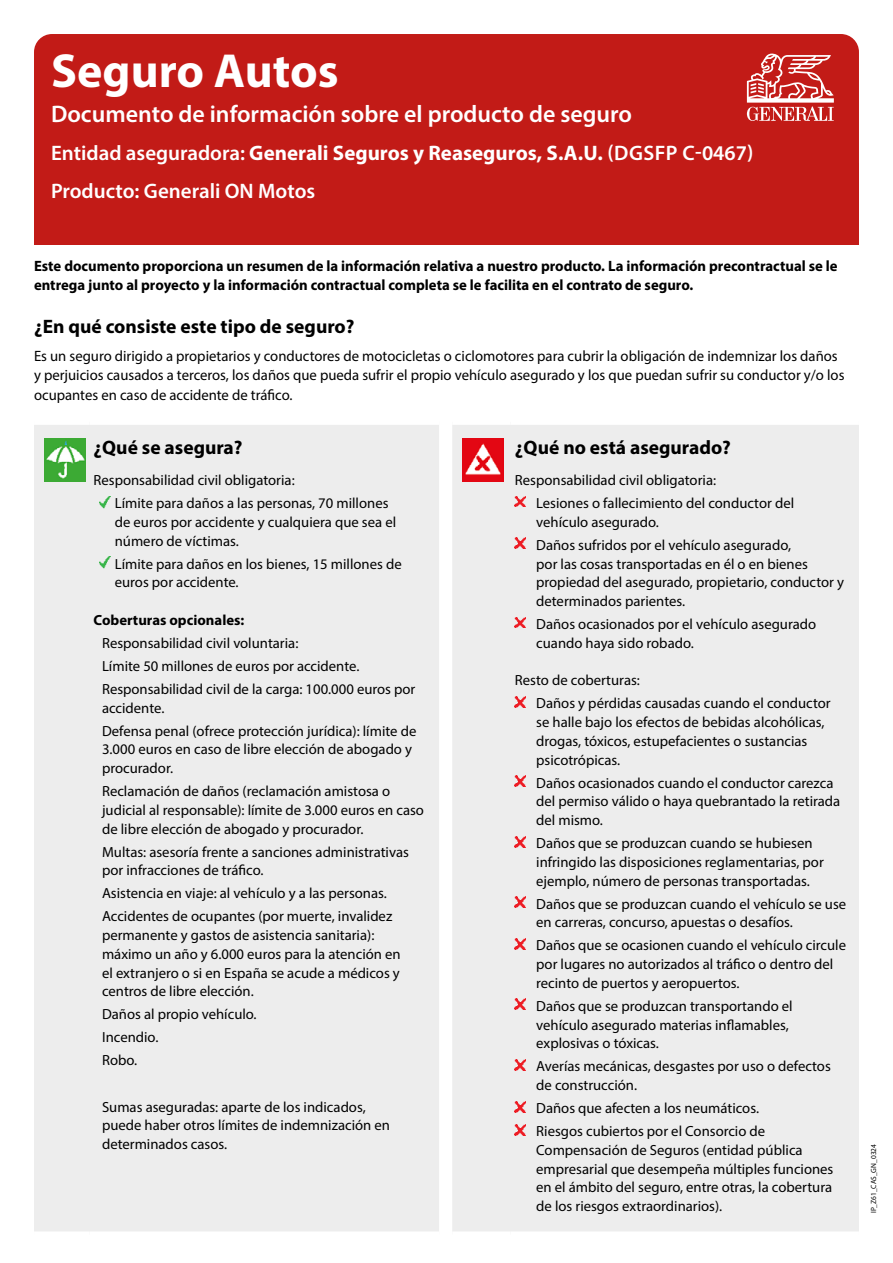
<style>
.page{position:relative;width:893px;height:1263px;background:#fff}
.page>*{position:absolute;margin:0;border:0;box-sizing:border-box;transform-origin:0 0}
.t1{font:700 48px "Myriad Pro";color:#fff}
.t2{font:600 24px "Myriad Pro";color:#fff}
.t3{font:600 21px/38px "Myriad Pro";color:#fff}
.t4{font:700 19.5px "Myriad Pro";color:#000}
.t5{font:15px/19.5px "Myriad Pro";color:#000}
.t6{font:700 15px/19.5px "Myriad Pro";color:#000}
.t7{font:14.7px/18.8px "Myriad Pro";color:#000}
.t8{font:700 14.7px "Myriad Pro";color:#000}
.t9{font:7.5px "Myriad Pro";color:#000}
.s1{font-weight:700}
</style>
<div class="page">
<div style="left:34px;top:425px;width:405px;height:806px;background:#ededed"></div>
<img style="left:45px;top:439px;width:41px;height:42px">
<svg style="left:100px;top:496px;width:10px;height:12px"></svg>
<svg style="left:100px;top:557px;width:10px;height:11px"></svg>
<div style="left:452px;top:425px;width:407px;height:806px;background:#ededed"></div>
<img style="left:463px;top:439px;width:41px;height:42px">
<svg style="left:515px;top:496px;width:11px;height:11px"></svg>
<svg style="left:515px;top:538px;width:11px;height:11px"></svg>
<svg style="left:515px;top:617px;width:11px;height:11px"></svg>
<svg style="left:515px;top:696px;width:11px;height:11px"></svg>
<svg style="left:515px;top:776px;width:11px;height:10px"></svg>
<svg style="left:515px;top:836px;width:11px;height:11px"></svg>
<svg style="left:515px;top:897px;width:11px;height:10px"></svg>
<svg style="left:515px;top:938px;width:11px;height:11px"></svg>
<svg style="left:515px;top:999px;width:11px;height:11px"></svg>
<svg style="left:515px;top:1059px;width:11px;height:11px"></svg>
<svg style="left:515px;top:1101px;width:11px;height:11px"></svg>
<svg style="left:515px;top:1124px;width:11px;height:11px"></svg>
<div style="left:34px;top:34px;width:825px;height:211px;background:#c21b17;border-radius:18px"></div>
<svg style="left:747px;top:53px;width:87px;height:68px"></svg>
<h1 class="t1" style="left:51px;top:40px;width:289px">Seguro Autos</h1>
<h2 class="t2" style="left:51px;top:99px;width:582px">Documento de información sobre el producto de seguro</h2>
<h3 class="t3" style="left:51px;top:134px;width:704px">Entidad aseguradora: <span class="s1">Generali Seguros y Reaseguros, S.A.U.</span> (DGSFP C-0467)<br>Producto: Generali ON Motos</h3>
<p class="t6" style="left:34px;top:255px;width:805px">Este documento proporciona un resumen de la información relativa a nuestro producto. La información precontractual se le entrega junto al proyecto y la información contractual completa se le facilita en el contrato de seguro.</p>
<h3 class="t4" style="left:34px;top:313px;width:322px">¿En qué consiste este tipo de seguro?</h3>
<p class="t5" style="left:34px;top:346px;width:812px">Es un seguro dirigido a propietarios y conductores de motocicletas o ciclomotores para cubrir la obligación de indemnizar los daños y perjuicios causados a terceros, los daños que pueda sufrir el propio vehículo asegurado y los que puedan sufrir su conductor y/o los ocupantes en caso de accidente de tráfico.</p>
<h3 class="t4" style="left:94px;top:434px;width:151px">¿Qué se asegura?</h3>
<p class="t7" style="left:115px;top:468px;width:275px;line-height:23px;text-indent:-21px">Responsabilidad civil obligatoria:<br>Límite para daños a las personas, 70 millones</p>
<p class="t7" style="left:115px;top:512px;width:283px">de euros por accidente y cualquiera que sea el número de víctimas.</p>
<p class="t7" style="left:115px;top:554px;width:288px">Límite para daños en los bienes, 15 millones de euros por accidente.</p>
<p class="t8" style="left:94px;top:610px;width:152px">Coberturas opcionales:</p>
<p class="t7" style="left:102px;top:631px;width:315px;line-height:23px">Responsabilidad civil voluntaria:<br>Límite 50 millones de euros por accidente.<br>Responsabilidad civil de la carga: 100.000 euros por</p>
<p class="t7" style="left:102px;top:696px;width:316px;line-height:23px">accidente.<br>Defensa penal (ofrece protección jurídica): límite de</p>
<p class="t7" style="left:102px;top:740px;width:312px">3.000 euros en caso de libre elección de abogado y procurador.</p>
<p class="t7" style="left:102px;top:781px;width:323px">Reclamación de daños (reclamación amistosa o judicial al responsable): límite de 3.000 euros en caso de libre elección de abogado y procurador.</p>
<p class="t7" style="left:102px;top:842px;width:308px">Multas: asesoría frente a sanciones administrativas por infracciones de tráfico.</p>
<p class="t7" style="left:102px;top:882px;width:292px;line-height:23px">Asistencia en viaje: al vehículo y a las personas.<br>Accidentes de ocupantes (por muerte, invalidez</p>
<p class="t7" style="left:102px;top:926px;width:300px">permanente y gastos de asistencia sanitaria): máximo un año y 6.000 euros para la atención en el extranjero o si en España se acude a médicos y centros de libre elección.</p>
<p class="t7" style="left:102px;top:1003px;width:156px;line-height:23px">Daños al propio vehículo.<br>Incendio.<br>Robo.</p>
<p class="t7" style="left:102px;top:1097px;width:289px">Sumas aseguradas: aparte de los indicados, puede haber otros límites de indemnización en determinados casos.</p>
<h3 class="t4" style="left:515px;top:434px;width:217px">¿Qué no está asegurado?</h3>
<p class="t7" style="left:536px;top:468px;width:259px;line-height:23px;text-indent:-21px">Responsabilidad civil obligatoria:<br>Lesiones o fallecimiento del conductor del</p>
<p class="t7" style="left:536px;top:510px;width:256px;line-height:23px">vehículo asegurado.<br>Daños sufridos por el vehículo asegurado,</p>
<p class="t7" style="left:536px;top:554px;width:309px">por las cosas transportadas en él o en bienes propiedad del asegurado, propietario, conductor y determinados parientes.</p>
<p class="t7" style="left:536px;top:614px;width:281px">Daños ocasionados por el vehículo asegurado cuando haya sido robado.</p>
<p class="t7" style="left:536px;top:669px;width:296px;line-height:23px;text-indent:-21px">Resto de coberturas:<br>Daños y pérdidas causadas cuando el conductor</p>
<p class="t7" style="left:536px;top:712px;width:290px">se halle bajo los efectos de bebidas alcohólicas, drogas, tóxicos, estupefacientes o sustancias psicotrópicas.</p>
<p class="t7" style="left:536px;top:773px;width:306px">Daños ocasionados cuando el conductor carezca del permiso válido o haya quebrantado la retirada del mismo.</p>
<p class="t7" style="left:536px;top:833px;width:289px">Daños que se produzcan cuando se hubiesen infringido las disposiciones reglamentarias, por ejemplo, número de personas transportadas.</p>
<p class="t7" style="left:536px;top:894px;width:311px">Daños que se produzcan cuando el vehículo se use en carreras, concurso, apuestas o desafíos.</p>
<p class="t7" style="left:536px;top:936px;width:311px">Daños que se ocasionen cuando el vehículo circule por lugares no autorizados al tráfico o dentro del recinto de puertos y aeropuertos.</p>
<p class="t7" style="left:536px;top:996px;width:258px">Daños que se produzcan transportando el vehículo asegurado materias inflamables, explosivas o tóxicas.</p>
<p class="t7" style="left:536px;top:1057px;width:296px">Averías mecánicas, desgastes por uso o defectos de construcción.</p>
<p class="t7" style="left:536px;top:1096px;width:231px;line-height:23px">Daños que afecten a los neumáticos.<br>Riesgos cubiertos por el Consorcio de</p>
<p class="t7" style="left:536px;top:1140px;width:299px">Compensación de Seguros (entidad pública empresarial que desempeña múltiples funciones en el ámbito del seguro, entre otras, la cobertura de los riesgos extraordinarios).</p>
<p class="t9" style="left:869px;top:1213px;width:71px;rotate:-90deg">IP_Z61_CAS_GN_0324</p>
</div>
